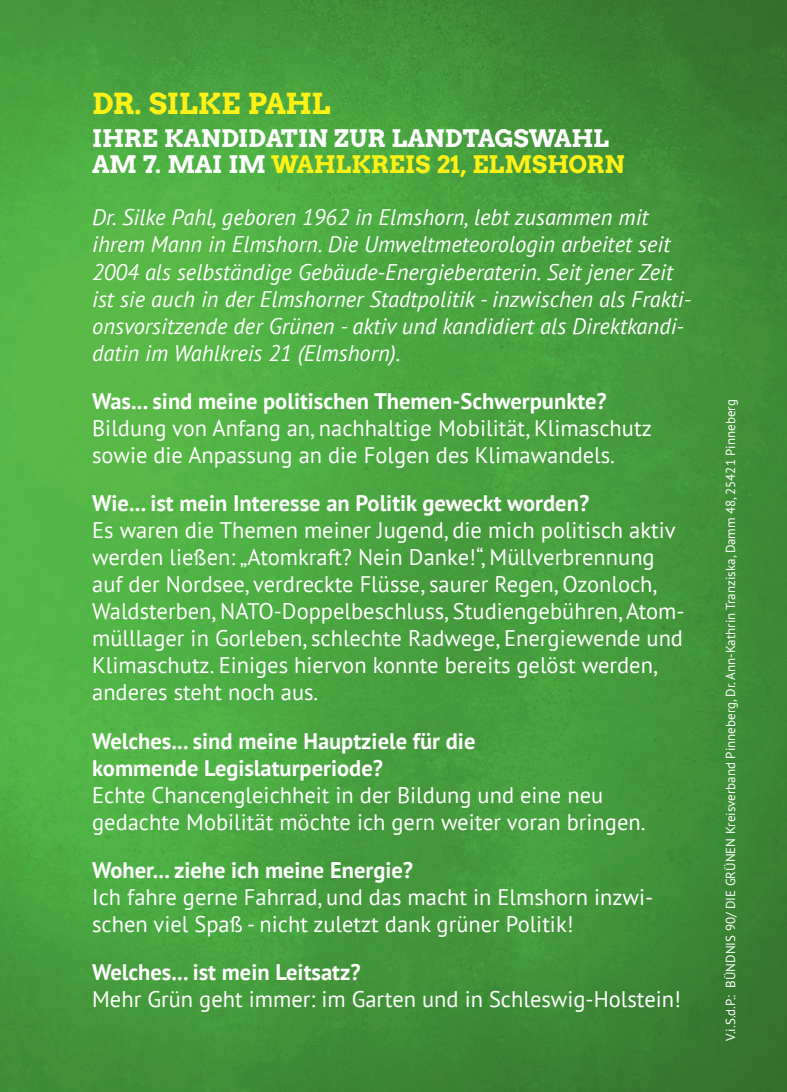
<style>
.page{position:relative;width:787px;height:1092px;background:#fff}
.page>*{position:absolute;margin:0;border:0;box-sizing:border-box;transform-origin:0 0}
.t1{font:28.75px "Arvo Gruen";letter-spacing:-.015em;color:#fff116}
.t2{font:24px/26px "Arvo Gruen";letter-spacing:-.015em;color:#fff}
.t3{font:22.5px/27px "PT Sans";color:#fff}
.t4{font:italic 22.5px/27px "PT Sans";color:#fff}
.t5{font:700 22.5px/27px "PT Sans";color:#fff}
.t6{font:13px "PT Sans";color:#fff}
.s1{color:#fff116}
</style>
<div class="page">
<img style="left:0;top:0;width:787px;height:1091px">
<p class="t1" style="left:92px;top:84px;width:240px">DR. SILKE PAHL</p>
<p class="t2" style="left:92px;top:124px;width:534px">IHRE KANDIDATIN ZUR LANDTAGSWAHL<br>AM 7. MAI IM <span class="s1">WAHLKREIS 21, ELMSHORN</span></p>
<p class="t4" style="left:92px;top:203px;width:600px">Dr. Silke Pahl, geboren 1962 in Elmshorn, lebt zusammen mit ihrem Mann in Elmshorn. Die Umweltmeteorologin arbeitet seit 2004 als selbständige Gebäude-Energieberaterin. Seit jener Zeit ist sie auch in der Elmshorner Stadtpolitik - inzwischen als Frakti&shy;onsvorsitzende der Grünen - aktiv und kandidiert als Direktkandi&shy;datin im Wahlkreis 21 (Elmshorn).</p>
<p class="t5" style="left:92px;top:388px;width:516px">Was... sind meine politischen Themen-Schwerpunkte?</p>
<p class="t3" style="left:92px;top:415px;width:561px">Bildung von Anfang an, nachhaltige Mobilität, Klimaschutz sowie die Anpassung an die Folgen des Klimawandels.</p>
<p class="t5" style="left:92px;top:490px;width:498px">Wie... ist mein Interesse an Politik geweckt worden?</p>
<p class="t3" style="left:92px;top:517px;width:594px">Es waren die Themen meiner Jugend, die mich politisch aktiv werden ließen: „Atomkraft? Nein Danke!“, Müllverbrennung auf der Nordsee, verdreckte Flüsse, saurer Regen, Ozonloch, Waldsterben, NATO-Doppelbeschluss, Studiengebühren, Atom&shy;mülllager in Gorleben, schlechte Radwege, Energiewende und Klimaschutz. Einiges hiervon konnte bereits gelöst werden, anderes steht noch aus.</p>
<p class="t5" style="left:92px;top:727px;width:385px">Welches... sind meine Hauptziele für die kommende Legislaturperiode?</p>
<p class="t3" style="left:92px;top:781px;width:555px">Echte Chancengleichheit in der Bildung und eine neu gedachte Mobilität möchte ich gern weiter voran bringen.</p>
<p class="t5" style="left:92px;top:857px;width:322px">Woher... ziehe ich meine Energie?</p>
<p class="t3" style="left:92px;top:884px;width:562px">Ich fahre gerne Fahrrad, und das macht in Elmshorn inzwi&shy;schen viel Spaß - nicht zuletzt dank grüner Politik!</p>
<p class="t5" style="left:92px;top:959px;width:270px">Welches... ist mein Leitsatz?</p>
<p class="t3" style="left:92px;top:986px;width:590px">Mehr Grün geht immer: im Garten und in Schleswig-Holstein!</p>
<p class="t6" style="left:723px;top:1040px;width:642px;rotate:-90deg">V.i.S.d.P.: BÜNDNIS 90/ DIE GRÜNEN Kreisverband Pinneberg, Dr. Ann-Kathrin Tranziska, Damm 48, 25421 Pinneberg</p>
</div>
